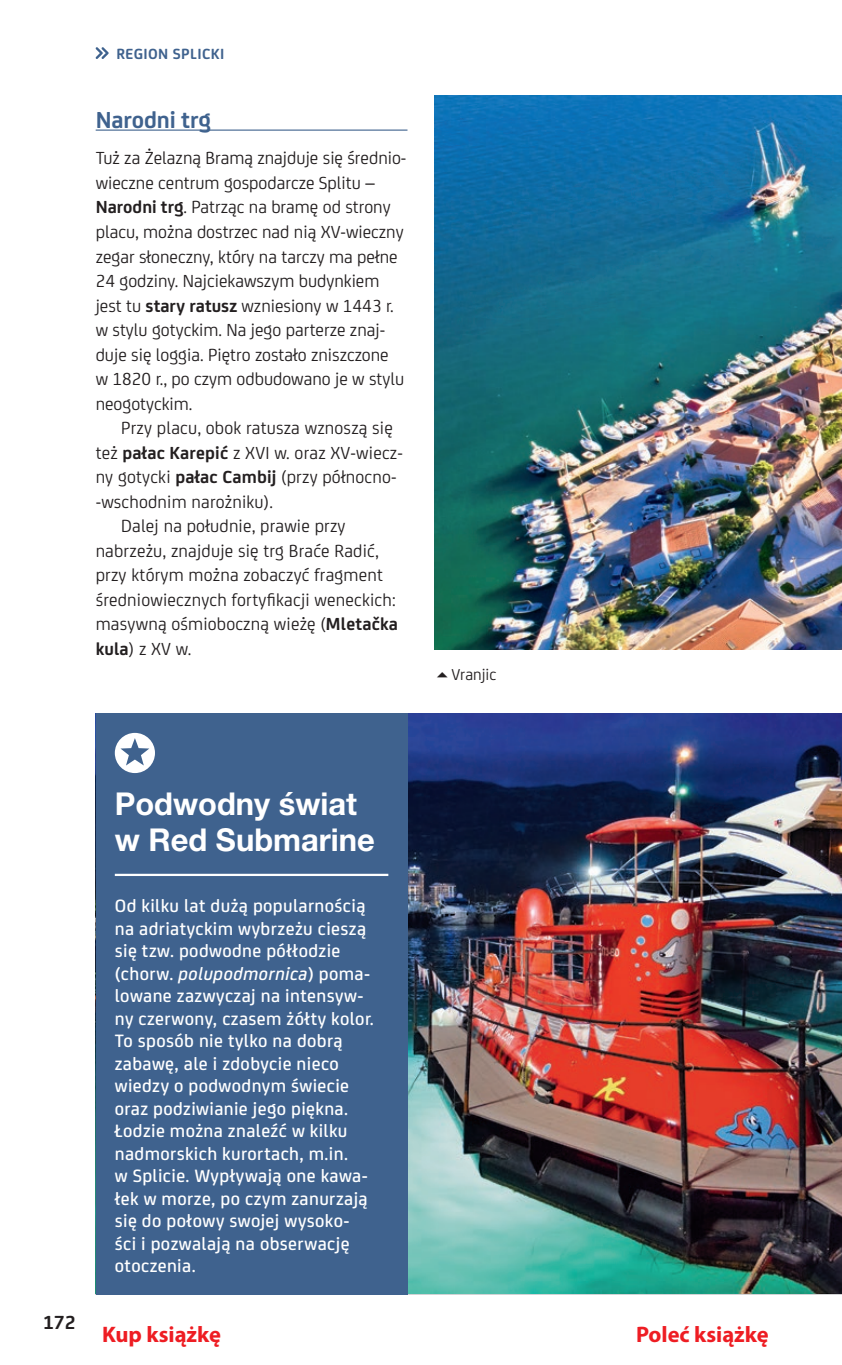
<style>
.page{position:relative;width:842px;height:1365px;background:#fff}
.page>*{position:absolute;margin:0;border:0;box-sizing:border-box;transform-origin:0 0}
.t1{font:700 31.5px/36px "Helvetica Neue LT Pro";color:#fff}
.t2{font:700 24.75px "FS Joey";letter-spacing:-.005em;color:#3f628e}
.t3{font:700 22.5px "Myriad Pro";color:#ee1d23}
.t4{font:700 20.25px "FS Joey";color:#231f20}
.t5{font:500 19.12px/22.5px "FS Joey";letter-spacing:.02em;color:#fff}
.t6{font:18.68px/24.5px "FS Joey";color:#231f20}
.t7{font:16.88px "FS Joey";color:#231f20}
.t8{font:700 15.75px "FS Joey";letter-spacing:.025em;color:#3f628e}
.s1{font-weight:700}
.s2{font-style:italic}
</style>
<div class="page">
<hr style="left:96px;top:130px;width:311px;height:1px;background:#3f628e">
<img style="left:407px;top:714px;width:435px;height:580px">
<div style="left:96px;top:714px;width:311px;height:581px;background:#3f628e"></div>
<hr style="left:115px;top:874px;width:273px;height:2px;background:#fff">
<svg style="left:115px;top:733px;width:40px;height:40px"></svg>
<img style="left:434px;top:96px;width:408px;height:553px">
<svg style="left:96px;top:47px;width:13px;height:12px"></svg>
<p class="t8" style="left:116px;top:42px;width:109px">Region Splicki</p>
<h2 class="t2" style="left:96px;top:102px;width:117px">narodni trg</h2>
<p class="t6" style="left:96px;top:145px;width:312px">Tuż za Żelazną Bramą znajduje się średnio&shy;wieczne centrum gospodarcze Splitu – <span class="s1">narodni trg</span>. Patrząc na bramę od strony placu, można dostrzec nad nią XV-wieczny zegar słoneczny, który na tarczy ma pełne 24 godziny. Najciekawszym budynkiem jest tu <span class="s1">stary ratusz</span> wzniesiony w 1443 r. w stylu gotyckim. Na jego parterze znaj&shy;duje się loggia. Piętro zostało zniszczone<br>w 1820 r., po czym odbudowano je w stylu neogotyckim.</p>
<p class="t6" style="left:121px;top:415px;width:273px">Przy placu, obok ratusza wznoszą się</p>
<p class="t6" style="left:96px;top:439px;width:309px">też <span class="s1">pałac karepić</span> z XVI w. oraz XV-wiecz-</p>
<p class="t6" style="left:96px;top:464px;width:302px">ny gotycki <span class="s1">pałac cambij</span> (przy północno-</p>
<p class="t6" style="left:96px;top:488px;width:179px">-wschodnim narożniku).</p>
<p class="t6" style="left:121px;top:513px;width:226px">Dalej na południe, prawie przy</p>
<p class="t6" style="left:96px;top:537px;width:285px">nabrzeżu, znajduje się trg Braće Radić,</p>
<p class="t6" style="left:96px;top:562px;width:289px">przy którym można zobaczyć fragment</p>
<p class="t6" style="left:96px;top:586px;width:302px">średniowiecznych fortyfikacji weneckich:</p>
<p class="t6" style="left:96px;top:611px;width:304px">masywną ośmioboczną wieżę (<span class="s1">Mletačka</span></p>
<p class="t6" style="left:96px;top:635px;width:97px"><span class="s1">kula</span>) z XV w.</p>
<p class="t7" style="left:451px;top:662px;width:47px">Vranjic</p>
<p class="t4" style="left:43px;top:1307px;width:34px">172</p>
<h1 class="t1" style="left:115px;top:785px;width:262px">Podwodny świat w Red Submarine</h1>
<p class="t5" style="left:115px;top:893px;width:261px">Od kilku lat dużą popularnością na adriatyckim wybrzeżu cieszą się tzw. podwodne półłodzie (chorw. <span class="s2">polupodmornica</span>) poma&shy;lowane zazwyczaj na intensyw&shy;ny czerwony, czasem żółty kolor.<br>To sposób nie tylko na dobrą zabawę, ale i zdobycie nieco wiedzy o podwodnym świecie oraz podziwianie jego piękna.<br>Łodzie można znaleźć w kilku nadmorskich kurortach, m.in.<br>w Splicie. Wypływają one kawa&shy;łek w morze, po czym zanurzają się do połowy swojej wysoko&shy;ści i pozwalają na obserwację otoczenia.</p>
<p class="t3" style="left:102px;top:1320px;width:120px">Kup książkę</p>
<p class="t3" style="left:636px;top:1320px;width:134px">Poleć książkę</p>
</div>
